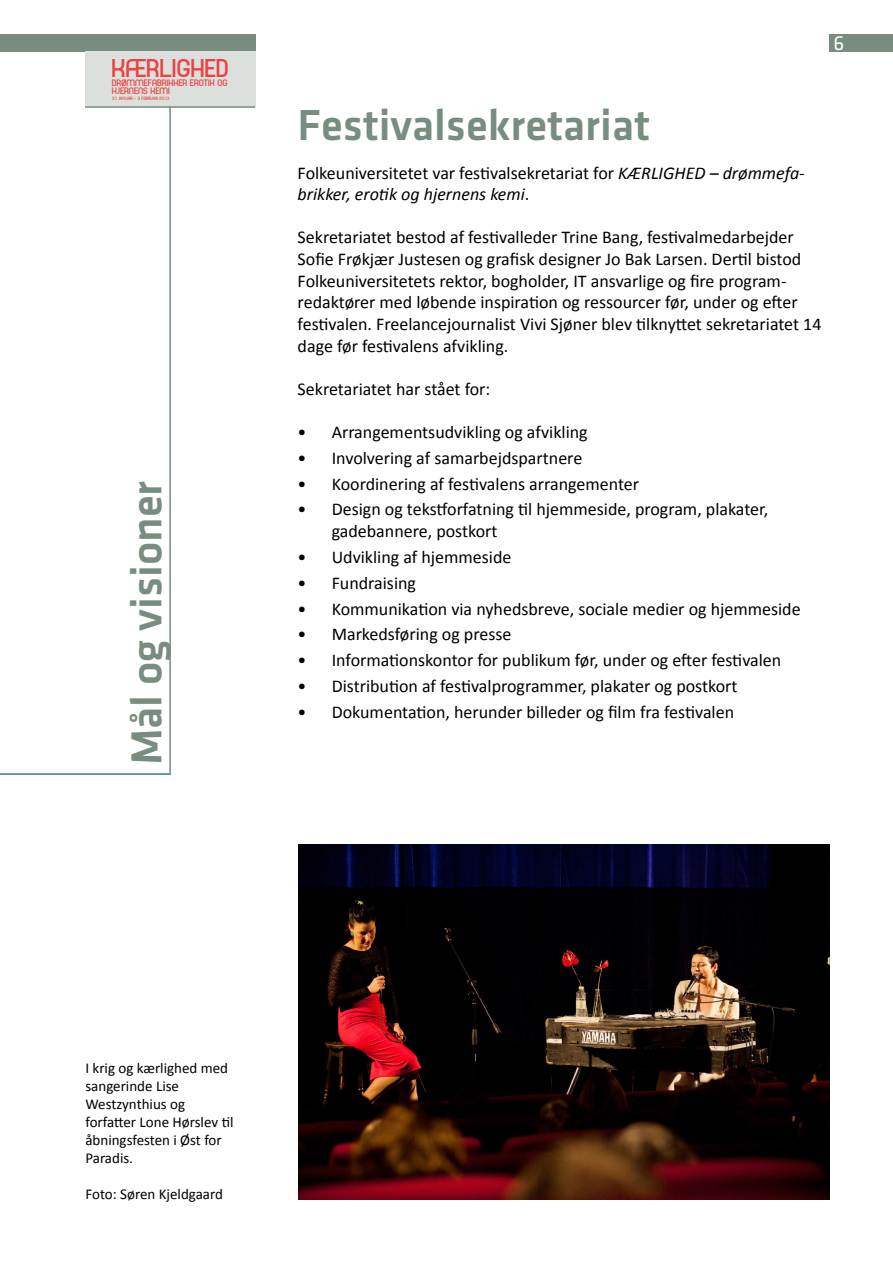
<style>
.page{position:relative;width:893px;height:1263px;background:#fff}
.page>*{position:absolute;margin:0;border:0;box-sizing:border-box;transform-origin:0 0}
.t1{font:500 45px "Klavika";color:#778d7f}
.t2{font:24.45px "Planet Estyle";color:#ef4040}
.t3{font:21px "Klavika";color:#fff}
.t4{font:18px/21.6px "Calibri";color:#000}
.t5{font:italic 18px/21.6px "Calibri";color:#000}
.t6{font:15px/18px "Calibri";color:#000}
.t7{font:8.85px/8.4px "Planet Estyle";color:#ef4040}
.t8{font:4.5px "Planet Estyle";color:#ef4040}
.s1{font-style:normal}
</style>
<div class="page">
<div style="left:0;top:34px;width:255px;height:17px;background:#778d7f"></div>
<div style="left:85px;top:51px;width:170px;height:55px;background:#dbe0dc"></div>
<hr style="left:0;top:773px;width:171px;height:2px;background:#298182">
<hr style="left:169px;top:106px;width:2px;height:669px;background:#778d7f">
<div style="left:829px;top:34px;width:64px;height:17px;background:#778d7f"></div>
<hr style="left:85px;top:106px;width:170px;height:2px;background:#778d7f">
<img style="left:298px;top:845px;width:531px;height:354px">
<h2 class="t2" style="left:113px;top:52px;width:118px">KÆRLIGHED</h2>
<p class="t7" style="left:112px;top:79px;width:117px">DRØMMEFABRIKKER EROTIK OG<br>HJERNENS KEMI</p>
<p class="t8" style="left:112px;top:96px;width:59px">31 JANUAR - 3 FEBRUAR 2013</p>
<h1 class="t1" style="left:116px;top:765px;width:286px;rotate:-90deg">Mål og visioner</h1>
<p class="t3" style="left:833px;top:29px;width:12px">6</p>
<h1 class="t1" style="left:298px;top:95px;width:354px">Festivalsekretariat</h1>
<p class="t5" style="left:298px;top:161px;width:509px"><span class="s1">Folkeuniversitetet var festivalsekretariat for</span> KÆRLIGHED – drømmefa&shy;brikker, erotik og hjernens kemi<span class="s1">.</span></p>
<p class="t4" style="left:298px;top:227px;width:525px">Sekretariatet bestod af festivalleder Trine Bang, festivalmedarbejder Sofie Frøkjær Justesen og grafisk designer Jo Bak Larsen. Dertil bistod Folkeuniversitetets rektor, bogholder, IT ansvarlige og fire program&shy;redaktører med løbende inspiration og ressourcer før, under og efter festivalen. Freelancejournalist Vivi Sjøner blev tilknyttet sekretariatet 14 dage før festivalens afvikling.</p>
<p class="t4" style="left:298px;top:378px;width:194px">Sekretariatet har stået for:</p>
<p class="t4" style="left:298px;top:421px;width:292px">• Arrangementsudvikling og afvikling</p>
<p class="t4" style="left:298px;top:447px;width:286px">• Involvering af samarbejdspartnere</p>
<p class="t4" style="left:298px;top:473px;width:343px">• Koordinering af festivalens arrangementer</p>
<p class="t4" style="left:332px;top:499px;width:438px;text-indent:-34px">• Design og tekstforfatning til hjemmeside, program, plakater, gadebannere, postkort</p>
<p class="t4" style="left:298px;top:546px;width:215px">• Udvikling af hjemmeside</p>
<p class="t4" style="left:298px;top:572px;width:120px">• Fundraising</p>
<p class="t4" style="left:298px;top:598px;width:505px">• Kommunikation via nyhedsbreve, sociale medier og hjemmeside</p>
<p class="t4" style="left:298px;top:624px;width:215px">• Markedsføring og presse</p>
<p class="t4" style="left:298px;top:650px;width:485px">• Informationskontor for publikum før, under og efter festivalen</p>
<p class="t4" style="left:298px;top:675px;width:441px">• Distribution af festivalprogrammer, plakater og postkort</p>
<p class="t4" style="left:298px;top:701px;width:438px">• Dokumentation, herunder billeder og film fra festivalen</p>
<p class="t6" style="left:85px;top:1059px;width:150px">I krig og kærlighed med sangerinde Lise<br>Westzynthius og forfatter Lone Hørslev til åbningsfesten i Øst for<br>Paradis.</p>
<p class="t6" style="left:85px;top:1185px;width:139px">Foto: Søren Kjeldgaard</p>
</div>
